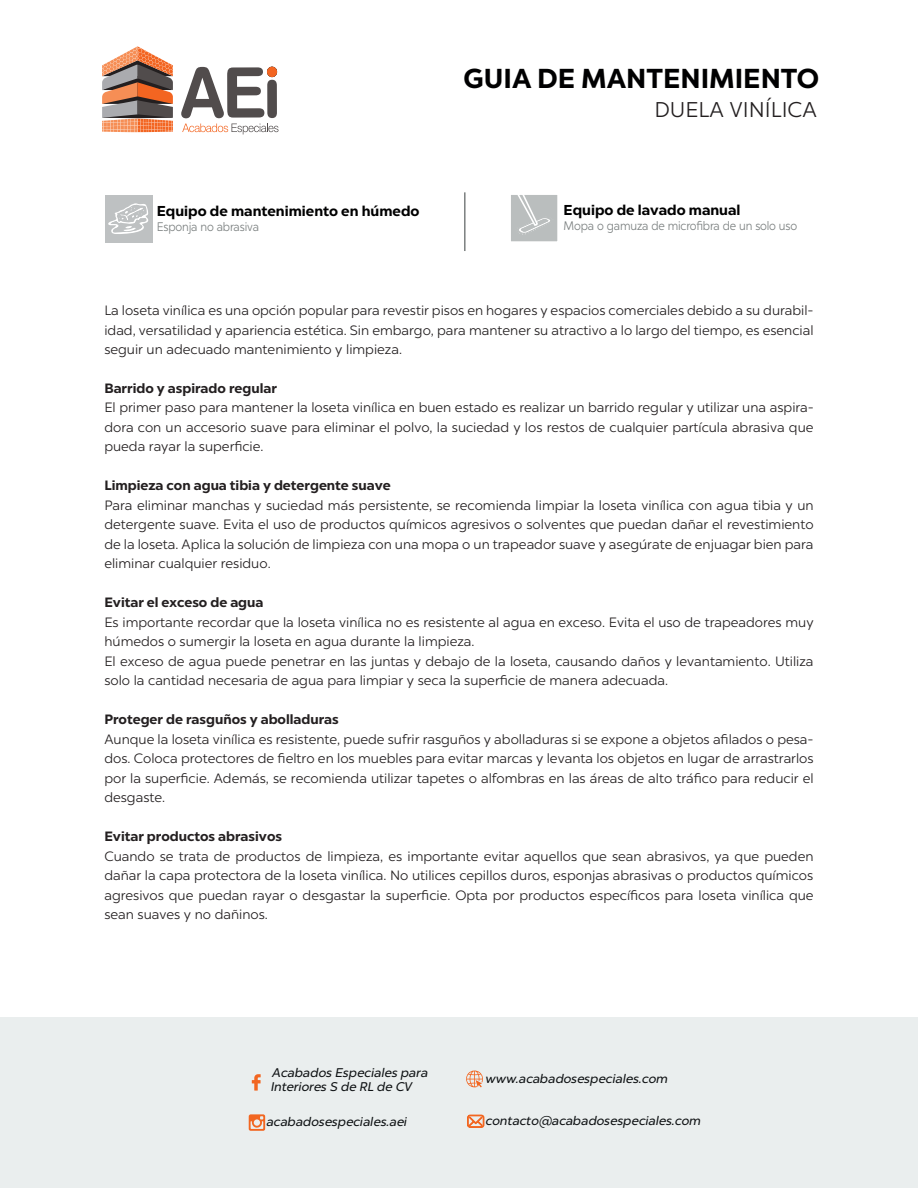
<style>
.page{position:relative;width:918px;height:1188px;background:#fff}
.page>*{position:absolute;margin:0;border:0;box-sizing:border-box;transform-origin:0 0}
.t1{font:700 27.3px "Chronica Pro";color:#000001}
.t2{font:300 21.3px "Chronica Pro";color:#231f20}
.t3{font:700 14.4px "Chronica Pro";color:#000001}
.t4{font:300 13.5px/19.5px "Chronica Pro";color:#231f20;text-align:justify}
.t5{font:700 13.5px "Chronica Pro";color:#231f20}
.t6{font:12.6px "Chronica Pro";color:#0f1214}
.t7{font:300 12.45px "Chronica Pro";letter-spacing:-.015em;color:#7b8080;scale:.9 1}
</style>
<div class="page">
<div style="left:0;top:1018px;width:918px;height:170px;background:#eaeeee"></div>
<svg style="left:466px;top:1070px;width:17px;height:17px"></svg>
<svg style="left:467px;top:1115px;width:17px;height:13px"></svg>
<svg style="left:252px;top:1074px;width:9px;height:17px"></svg>
<svg style="left:249px;top:1114px;width:16px;height:17px"></svg>
<svg style="left:181px;top:67px;width:96px;height:51px"></svg>
<div style="left:267px;top:67px;width:10px;height:10px;background:#f36521;border-radius:50%"></div>
<svg style="left:182px;top:124px;width:97px;height:10px"></svg>
<svg style="left:102px;top:46px;width:71px;height:86px;background:#b98871"></svg>
<div style="left:105px;top:195px;width:48px;height:48px;background:#bec1c2"></div>
<svg style="left:108px;top:203px;width:41px;height:31px"></svg>
<hr style="left:464px;top:192px;width:2px;height:59px;background:#7b8080">
<div style="left:510px;top:194px;width:48px;height:48px;background:#babebe"></div>
<div style="left:509px;top:193px;width:50px;height:50px;border:2px solid #fff"></div>
<svg style="left:514px;top:193px;width:41px;height:42px"></svg>
<p class="t3" style="left:157px;top:200px;width:264px">Equipo de mantenimiento en húmedo</p>
<p class="t7" style="left:157px;top:218px;width:115px">Esponja no abrasiva</p>
<h1 class="t1" style="left:464px;top:58px;width:357px">GUIA DE MANTENIMIENTO</h1>
<h2 class="t2" style="left:654px;top:94px;width:164px">DUELA VINÍLICA</h2>
<p class="t3" style="left:564px;top:199px;width:178px">Equipo de lavado manual</p>
<p class="t7" style="left:564px;top:217px;width:261px">Mopa o gamuza de microfibra de un solo uso</p>
<p class="t4" style="left:104px;top:300px;width:711px">La loseta vinílica es una opción popular para revestir pisos en hogares y espacios comerciales debido a su durabil&shy;idad, versatilidad y apariencia estética. Sin embargo, para mantener su atractivo a lo largo del tiempo, es esencial seguir un adecuado mantenimiento y limpieza.</p>
<p class="t5" style="left:104px;top:378px;width:174px">Barrido y aspirado regular</p>
<p class="t4" style="left:104px;top:398px;width:711px">El primer paso para mantener la loseta vinílica en buen estado es realizar un barrido regular y utilizar una aspira&shy;dora con un accesorio suave para eliminar el polvo, la suciedad y los restos de cualquier partícula abrasiva que pueda rayar la superficie.</p>
<p class="t5" style="left:104px;top:475px;width:288px">Limpieza con agua tibia y detergente suave</p>
<p class="t4" style="left:104px;top:495px;width:711px">Para eliminar manchas y suciedad más persistente, se recomienda limpiar la loseta vinílica con agua tibia y un detergente suave. Evita el uso de productos químicos agresivos o solventes que puedan dañar el revestimiento de la loseta. Aplica la solución de limpieza con una mopa o un trapeador suave y asegúrate de enjuagar bien para eliminar cualquier residuo.</p>
<p class="t5" style="left:104px;top:592px;width:161px">Evitar el exceso de agua</p>
<p class="t4" style="left:104px;top:612px;width:711px;text-align:left">Es importante recordar que la loseta vinílica no es resistente al agua en exceso. Evita el uso de trapeadores muy húmedos o sumergir la loseta en agua durante la limpieza.<br>El exceso de agua puede penetrar en las juntas y debajo de la loseta, causando daños y levantamiento. Utiliza solo la cantidad necesaria de agua para limpiar y seca la superficie de manera adecuada.</p>
<p class="t5" style="left:104px;top:709px;width:236px">Proteger de rasguños y abolladuras</p>
<p class="t4" style="left:104px;top:729px;width:711px">Aunque la loseta vinílica es resistente, puede sufrir rasguños y abolladuras si se expone a objetos afilados o pesa&shy;dos. Coloca protectores de fieltro en los muebles para evitar marcas y levanta los objetos en lugar de arrastrarlos por la superficie. Además, se recomienda utilizar tapetes o alfombras en las áreas de alto tráfico para reducir el desgaste.</p>
<p class="t5" style="left:104px;top:826px;width:179px">Evitar productos abrasivos</p>
<p class="t4" style="left:104px;top:846px;width:711px">Cuando se trata de productos de limpieza, es importante evitar aquellos que sean abrasivos, ya que pueden dañar la capa protectora de la loseta vinílica. No utilices cepillos duros, esponjas abrasivas o productos químicos agresivos que puedan rayar o desgastar la superficie. Opta por productos específicos para loseta vinílica que sean suaves y no dañinos.</p>
<p class="t6" style="left:273px;top:1063px;width:157px">Acabados Especiales para</p>
<p class="t6" style="left:272px;top:1077px;width:143px">Interiores S de RL de CV</p>
<p class="t6" style="left:267px;top:1112px;width:142px">acabadosespeciales.aei</p>
<p class="t6" style="left:487px;top:1069px;width:184px">www.acabadosespeciales.com</p>
<p class="t6" style="left:487px;top:1112px;width:217px">contacto@acabadosespeciales.com</p>
</div>
